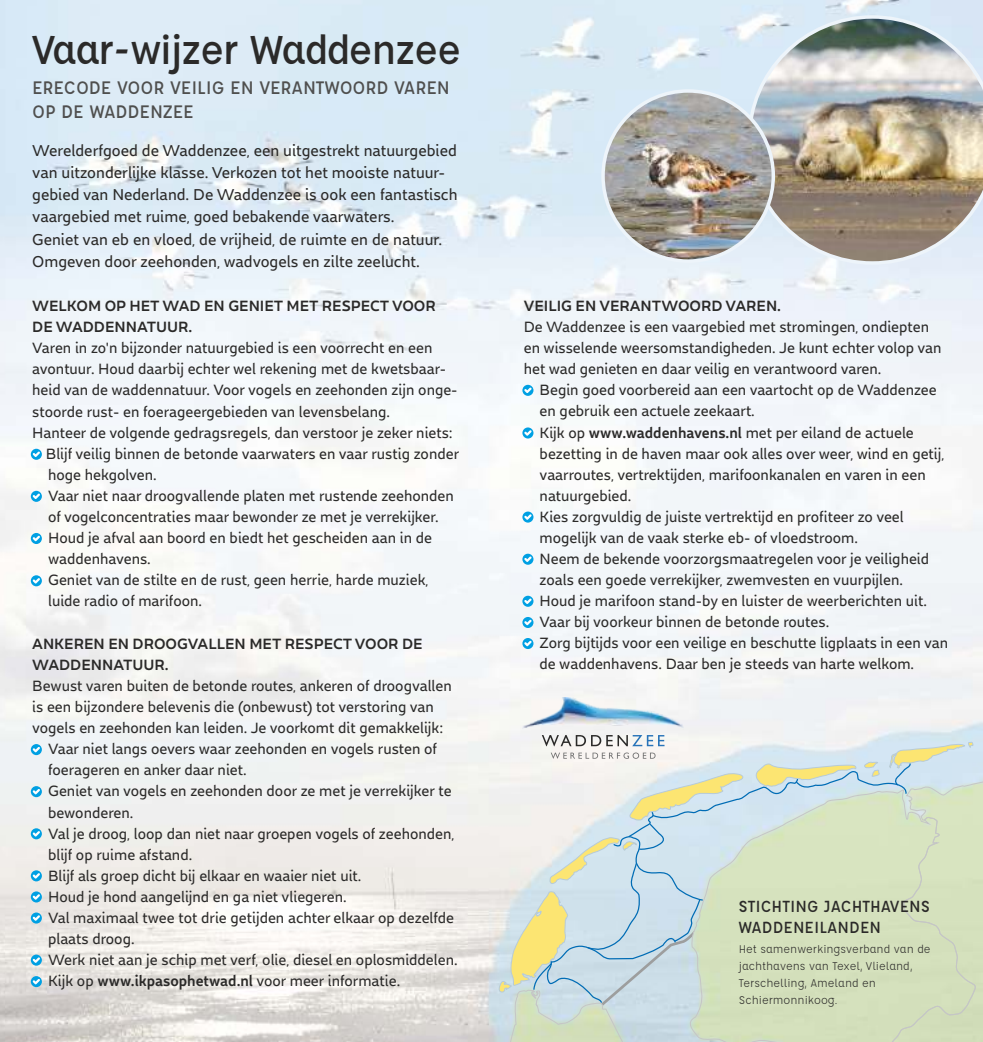
<style>
.page{position:relative;width:983px;height:1042px;background:#fff}
.page>*{position:absolute;margin:0;border:0;box-sizing:border-box;transform-origin:0 0}
.t1{font:500 43.93px "Affogato";letter-spacing:-.035em;color:#2b2a29}
.t2{font:500 19.78px/23.8px "Affogato";letter-spacing:-.01em;color:#4f4f4e}
.t3{font:500 17.68px/21.2px "Affogato";color:#2b2a29}
.t4{font:600 16.62px/22.2px "Dupla";color:#2b2a29}
.t5{font:600 15.75px/21px "Dupla";color:#2b2a29}
.t6{font:700 15.75px/21.5px "Dupla";color:#2b2a29}
.t7{font:12.25px/17px "Affogato";color:#2b2a29}
.s1{font-weight:700}
</style>
<div class="page">
<img style="left:0;top:0;width:982px;height:1042px">
<svg style="left:747px;top:15px;width:235px;height:250px;background:#e2edf7"></svg>
<img style="left:750px;top:19px;width:232px;height:242px">
<svg style="left:601px;top:89px;width:173px;height:174px;background:#e4ebf1"></svg>
<img style="left:604px;top:93px;width:167px;height:166px;border-radius:50%">
<svg style="left:31px;top:449px;width:11px;height:11px"></svg>
<svg style="left:33px;top:451px;width:7px;height:6px"></svg>
<div style="left:31px;top:744px;width:11px;height:11px;background:#00a0e3;border-radius:50%"></div>
<svg style="left:33px;top:747px;width:7px;height:5px"></svg>
<svg style="left:31px;top:891px;width:11px;height:11px"></svg>
<svg style="left:33px;top:894px;width:7px;height:5px"></svg>
<svg style="left:31px;top:575px;width:11px;height:11px"></svg>
<svg style="left:33px;top:578px;width:7px;height:5px"></svg>
<svg style="left:31px;top:870px;width:11px;height:11px"></svg>
<svg style="left:33px;top:873px;width:7px;height:5px"></svg>
<div style="left:31px;top:976px;width:11px;height:11px;background:#00a0e3;border-radius:50%"></div>
<svg style="left:33px;top:979px;width:7px;height:5px"></svg>
<svg style="left:31px;top:533px;width:11px;height:11px"></svg>
<svg style="left:33px;top:536px;width:7px;height:5px"></svg>
<svg style="left:31px;top:828px;width:11px;height:11px"></svg>
<svg style="left:33px;top:831px;width:7px;height:5px"></svg>
<svg style="left:31px;top:954px;width:11px;height:11px"></svg>
<svg style="left:33px;top:957px;width:7px;height:6px"></svg>
<div style="left:31px;top:491px;width:11px;height:11px;background:#00a0e3;border-radius:50%"></div>
<svg style="left:33px;top:493px;width:7px;height:6px"></svg>
<div style="left:31px;top:786px;width:11px;height:11px;background:#00a0e3;border-radius:50%"></div>
<svg style="left:33px;top:789px;width:7px;height:5px"></svg>
<svg style="left:31px;top:912px;width:11px;height:11px"></svg>
<svg style="left:33px;top:915px;width:7px;height:6px"></svg>
<svg style="left:522px;top:385px;width:11px;height:11px"></svg>
<svg style="left:524px;top:387px;width:7px;height:6px"></svg>
<svg style="left:522px;top:638px;width:11px;height:11px"></svg>
<svg style="left:524px;top:641px;width:7px;height:5px"></svg>
<svg style="left:522px;top:511px;width:11px;height:11px"></svg>
<svg style="left:524px;top:514px;width:7px;height:6px"></svg>
<svg style="left:522px;top:617px;width:11px;height:11px"></svg>
<svg style="left:524px;top:620px;width:7px;height:5px"></svg>
<svg style="left:522px;top:596px;width:11px;height:11px"></svg>
<svg style="left:524px;top:598px;width:7px;height:6px"></svg>
<svg style="left:522px;top:427px;width:11px;height:11px"></svg>
<svg style="left:524px;top:430px;width:7px;height:6px"></svg>
<svg style="left:522px;top:554px;width:11px;height:11px"></svg>
<svg style="left:524px;top:556px;width:7px;height:6px"></svg>
<img style="left:522px;top:697px;width:161px;height:37px">
<div style="left:973px;top:778px;width:9px;height:264px;background:#d5e1bd"></div>
<svg style="left:495px;top:735px;width:478px;height:307px;background:#d6e1d1"></svg>
<h1 class="t1" style="left:32px;top:24px;width:431px">Vaar-wijzer Waddenzee</h1>
<p class="t2" style="left:32px;top:76px;width:419px">ERECODE VOOR VEILIG EN VERANTWOORD VAREN<br>OP DE WADDENZEE</p>
<p class="t4" style="left:32px;top:140px;width:426px">Werelderfgoed de Waddenzee, een uitgestrekt natuurgebied van uitzonderlijke klasse. Verkozen tot het mooiste natuur&shy;gebied van Nederland. De Waddenzee is ook een fantastisch vaargebied met ruime, goed bebakende vaarwaters.<br>Geniet van eb en vloed, de vrijheid, de ruimte en de natuur.<br>Omgeven door zeehonden, wadvogels en zilte zeelucht.</p>
<p class="t6" style="left:32px;top:296px;width:405px">WELKOM OP HET WAD EN GENIET MET RESPECT VOOR<br>DE WADDENNATUUR.</p>
<p class="t5" style="left:32px;top:339px;width:427px">Varen in zo'n bijzonder natuurgebied is een voorrecht en een avontuur. Houd daarbij echter wel rekening met de kwetsbaar&shy;heid van de waddennatuur. Voor vogels en zeehonden zijn onge&shy;stoorde rust- en foerageergebieden van levensbelang.<br>Hanteer de volgende gedragsregels, dan verstoor je zeker niets:</p>
<p class="t5" style="left:48px;top:444px;width:412px;text-indent:-16px">• Blijf veilig binnen de betonde vaarwaters en vaar rustig zonder hoge hekgolven.</p>
<p class="t5" style="left:32px;top:486px;width:423px;text-align:center">• Vaar niet naar droogvallende platen met rustende zeehonden of vogelconcentraties maar bewonder ze met je verrekijker.</p>
<p class="t5" style="left:48px;top:528px;width:385px;text-indent:-16px">• Houd je afval aan boord en biedt het gescheiden aan in de waddenhavens.</p>
<p class="t5" style="left:48px;top:571px;width:382px;text-indent:-16px">• Geniet van de stilte en de rust, geen herrie, harde muziek, luide radio of marifoon.</p>
<p class="t6" style="left:32px;top:634px;width:392px">ANKEREN EN DROOGVALLEN MET RESPECT VOOR DE<br>WADDENNATUUR.</p>
<p class="t5" style="left:32px;top:677px;width:421px">Bewust varen buiten de betonde routes, ankeren of droogvallen is een bijzondere belevenis die (onbewust) tot verstoring van vogels en zeehonden kan leiden. Je voorkomt dit gemakkelijk:</p>
<p class="t5" style="left:48px;top:740px;width:390px;text-indent:-16px">• Vaar niet langs oevers waar zeehonden en vogels rusten of foerageren en anker daar niet.</p>
<p class="t5" style="left:48px;top:782px;width:405px;text-indent:-16px">• Geniet van vogels en zeehonden door ze met je verrekijker te bewonderen.</p>
<p class="t5" style="left:48px;top:824px;width:407px;text-indent:-16px">• Val je droog, loop dan niet naar groepen vogels of zeehonden, blijf op ruime afstand.</p>
<p class="t5" style="left:32px;top:866px;width:330px">• Blijf als groep dicht bij elkaar en waaier niet uit.</p>
<p class="t5" style="left:32px;top:887px;width:316px">• Houd je hond aangelijnd en ga niet vliegeren.</p>
<p class="t5" style="left:48px;top:908px;width:407px;text-indent:-16px">• Val maximaal twee tot drie getijden achter elkaar op dezelfde plaats droog.</p>
<p class="t5" style="left:32px;top:950px;width:427px">• Werk niet aan je schip met verf, olie, diesel en oplosmiddelen.</p>
<p class="t5" style="left:32px;top:972px;width:369px">• Kijk op <span class="s1">www.ikpasophetwad.nl</span> voor meer informatie.</p>
<p class="t6" style="left:523px;top:296px;width:259px">VEILIG EN VERANTWOORD VAREN.</p>
<p class="t5" style="left:523px;top:317px;width:419px">De Waddenzee is een vaargebied met stromingen, ondiepten en wisselende weersomstandigheden. Je kunt echter volop van het wad genieten en daar veilig en verantwoord varen.</p>
<p class="t5" style="left:539px;top:381px;width:398px;text-indent:-16px">• Begin goed voorbereid aan een vaartocht op de Waddenzee en gebruik een actuele zeekaart.</p>
<p class="t5" style="left:539px;top:423px;width:406px;text-indent:-16px">• Kijk op <span class="s1">www.waddenhavens.nl</span> met per eiland de actuele bezetting in de haven maar ook alles over weer, wind en getij, vaarroutes, vertrektijden, marifoonkanalen en varen in een natuurgebied.</p>
<p class="t5" style="left:539px;top:507px;width:365px;text-indent:-16px">• Kies zorgvuldig de juiste vertrektijd en profiteer zo veel mogelijk van de vaak sterke eb- of vloedstroom.</p>
<p class="t5" style="left:539px;top:549px;width:391px;text-indent:-16px">• Neem de bekende voorzorgsmaatregelen voor je veiligheid zoals een goede verrekijker, zwemvesten en vuurpijlen.</p>
<p class="t5" style="left:523px;top:592px;width:404px">• Houd je marifoon stand-by en luister de weerberichten uit.</p>
<p class="t5" style="left:523px;top:613px;width:307px">• Vaar bij voorkeur binnen de betonde routes.</p>
<p class="t5" style="left:539px;top:634px;width:410px;text-indent:-16px">• Zorg bijtijds voor een veilige en beschutte ligplaats in een van de waddenhavens. Daar ben je steeds van harte welkom.</p>
<p class="t3" style="left:738px;top:895px;width:193px">STICHTING JACHTHAVENS<br>WADDENEILANDEN</p>
<p class="t7" style="left:738px;top:940px;width:193px">Het samenwerkingsverband van de jachthavens van Texel, Vlieland,<br>Terschelling, Ameland en<br>Schiermonnikoog.</p>
</div>
